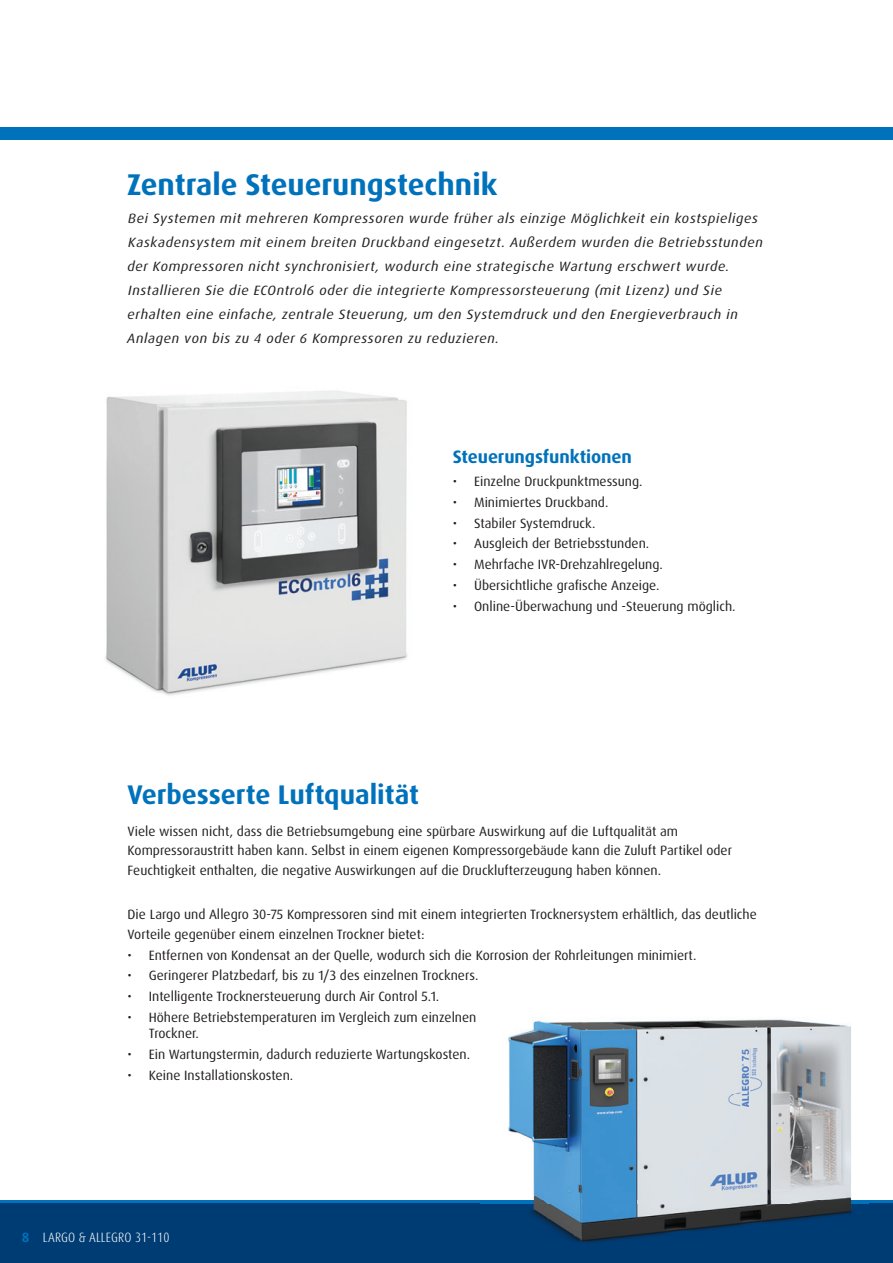
<style>
.page{position:relative;width:893px;height:1263px;background:#fff}
.page>*{position:absolute;margin:0;border:0;box-sizing:border-box;transform-origin:0 0}
.t1{font:700 30px "Dax Pro";color:#0072bc}
.t2{font:700 27px "Dax Pro";color:#0072bc}
.t3{font:700 18px "Dax Pro";letter-spacing:-.005em;color:#0072bc}
.t4{font:13.5px/19.5px "Dax Pro";color:#231f20}
.t5{font:italic 13.5px/24px "Dax Pro";letter-spacing:.04em;color:#231f20;scale:1.05 1}
.t6{font:300 condensed 13.5px "Dax Pro";letter-spacing:.01em;color:#fff}
.s1{font-weight:700;font-stretch:normal;color:#0072bc}
</style>
<div class="page">
<div style="left:0;top:1202px;width:893px;height:61px;background:#003c74"></div>
<hr style="left:0;top:1200px;width:893px;height:3px;background:#0072bc">
<div style="left:0;top:128px;width:893px;height:12px;background:#0072bc"></div>
<img style="left:480px;top:1019px;width:388px;height:224px">
<img style="left:105px;top:391px;width:303px;height:305px">
<h1 class="t1" style="left:127px;top:165px;width:372px">Zentrale Steuerungstechnik</h1>
<p class="t5" style="left:127px;top:207px;width:607px">Bei Systemen mit mehreren Kompressoren wurde früher als einzige Möglichkeit ein kostspieliges Kaskadensystem mit einem breiten Druckband eingesetzt. Außerdem wurden die Betriebsstunden der Kompressoren nicht synchronisiert, wodurch eine strategische Wartung erschwert wurde.<br>Installieren Sie die ECOntrol6 oder die integrierte Kompressorsteuerung (mit Lizenz) und Sie erhalten eine einfache, zentrale Steuerung, um den Systemdruck und den Energieverbrauch in Anlagen von bis zu 4 oder 6 Kompressoren zu reduzieren.</p>
<h3 class="t3" style="left:453px;top:445px;width:181px">Steuerungsfunktionen</h3>
<p class="t4" style="left:453px;top:472px;width:191px">• Einzelne Druckpunktmessung.</p>
<p class="t4" style="left:453px;top:493px;width:157px">• Minimiertes Druckband.</p>
<p class="t4" style="left:453px;top:513px;width:144px">• Stabiler Systemdruck.</p>
<p class="t4" style="left:453px;top:534px;width:198px">• Ausgleich der Betriebsstunden.</p>
<p class="t4" style="left:453px;top:555px;width:212px">• Mehrfache IVR-Drehzahlregelung.</p>
<p class="t4" style="left:453px;top:576px;width:208px">• Übersichtliche grafische Anzeige.</p>
<p class="t4" style="left:453px;top:596px;width:284px">• Online-Überwachung und -Steuerung möglich.</p>
<h2 class="t2" style="left:128px;top:777px;width:293px">Verbesserte Luftqualität</h2>
<p class="t4" style="left:128px;top:821px;width:606px">Viele wissen nicht, dass die Betriebsumgebung eine spürbare Auswirkung auf die Luftqualität am<br>Kompressoraustritt haben kann. Selbst in einem eigenen Kompressorgebäude kann die Zuluft Partikel oder<br>Feuchtigkeit enthalten, die negative Auswirkungen auf die Drucklufterzeugung haben können.</p>
<p class="t4" style="left:128px;top:905px;width:631px">Die Largo und Allegro 30-75 Kompressoren sind mit einem integrierten Trocknersystem erhältlich, das deutliche<br>Vorteile gegenüber einem einzelnen Trockner bietet:</p>
<p class="t4" style="left:128px;top:945px;width:570px">• Entfernen von Kondensat an der Quelle, wodurch sich die Korrosion der Rohrleitungen minimiert.</p>
<p class="t4" style="left:128px;top:966px;width:352px">• Geringerer Platzbedarf, bis zu 1/3 des einzelnen Trockners.</p>
<p class="t4" style="left:128px;top:987px;width:313px">• Intelligente Trocknersteuerung durch Air Control 5.1.</p>
<p class="t4" style="left:149px;top:1009px;width:329px;line-height:16.5px;text-indent:-21px">• Höhere Betriebstemperaturen im Vergleich zum einzelnen<br>Trockner.</p>
<p class="t4" style="left:128px;top:1045px;width:344px">• Ein Wartungstermin, dadurch reduzierte Wartungskosten.</p>
<p class="t4" style="left:128px;top:1065px;width:167px">• Keine Installationskosten.</p>
<p class="t6" style="left:22px;top:1228px;width:149px"><span class="s1">8</span> LARGO &amp; ALLEGRO 31-110</p>
</div>
